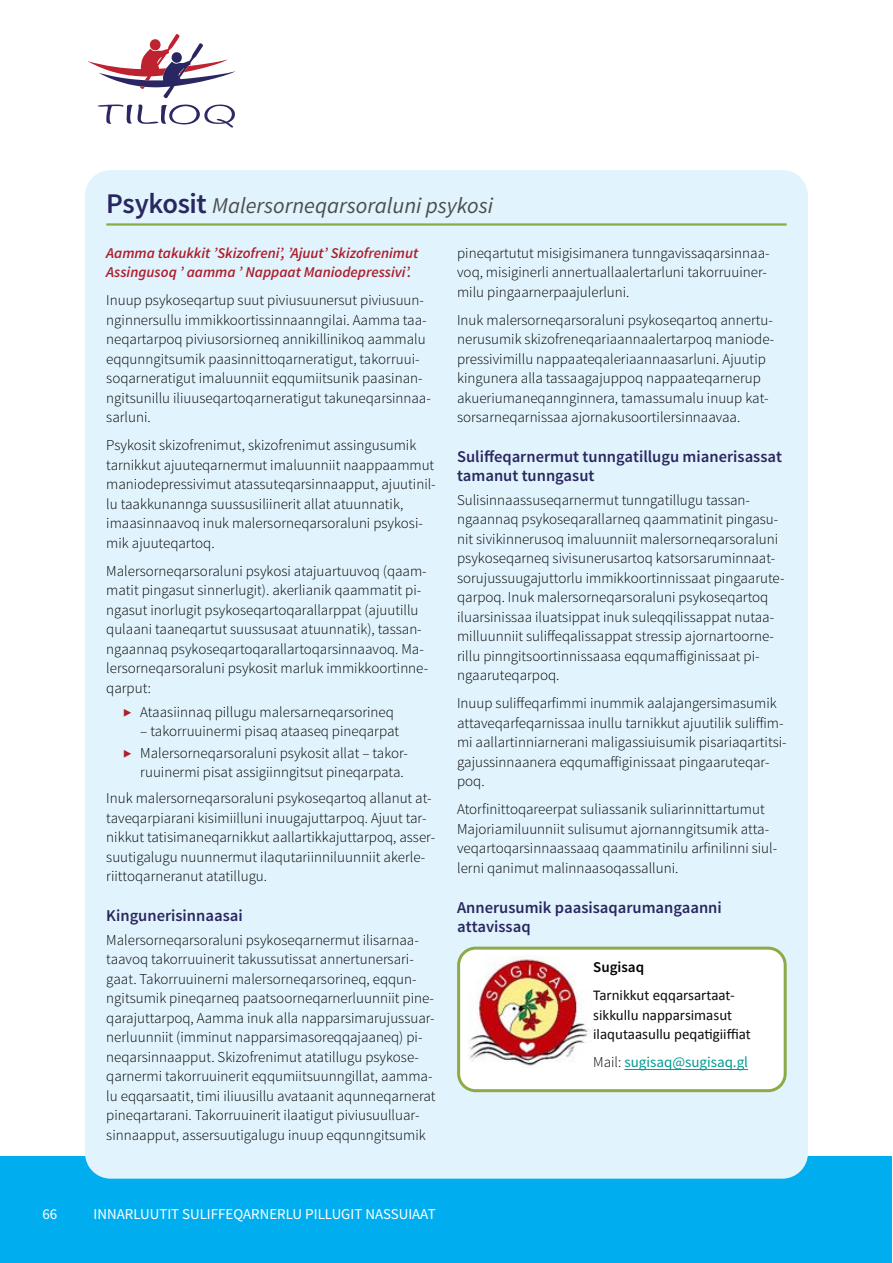
<style>
.page{position:relative;width:893px;height:1263px;background:#fff}
.page>*{position:absolute;margin:0;border:0;box-sizing:border-box;transform-origin:0 0}
.t1{font:italic 22.5px "Source Sans Pro";color:#4d4d4f}
.t2{font:600 16.5px/18.8px "Source Sans Pro";color:#2a2760}
.t3{font:300 15px/19.5px "Source Sans Pro";color:#000}
.t4{font:italic 600 15px/19.5px "Source Sans Pro";color:#ad1f2d}
.t5{font:15px/19.5px "Calibri";color:#0c0c0c}
.t6{font:15px "Source Sans Pro";color:#fff}
.t7{font:15px "Source Sans Pro";color:#009a92}
.t8{font:600 15px "Source Sans Pro";color:#000}
.s1{font-weight:600;font-style:normal;font-size:28.5px;color:#2a2760}
.s2{color:#ad1f2d}
.s3{font-weight:300;color:#000}
</style>
<div class="page">
<div style="left:0;top:1157px;width:892px;height:106px;background:#00aeef"></div>
<div style="left:85px;top:170px;width:723px;height:1009px;background:#e1f4fd;border-radius:26px"></div>
<svg style="left:87px;top:34px;width:149px;height:64px"></svg>
<svg style="left:98px;top:104px;width:137px;height:24px"></svg>
<hr style="left:106px;top:223px;width:681px;height:3px;background:#8caa45">
<div style="left:459px;top:948px;width:326px;height:143px;background:#fff;border-radius:17px"></div>
<div style="left:457px;top:947px;width:330px;height:145px;border:3px solid #8caa45;border-radius:17px"></div>
<hr style="left:624px;top:1069px;width:124px;height:1px;background:#009a92">
<img style="left:469px;top:956px;width:119px;height:110px">
<h1 class="t1" style="left:106px;top:191px;width:388px"><span class="s1">Psykosit</span> Malersorneqarsoraluni psykosi</h1>
<p class="t4" style="left:106px;top:243px;width:314px">Aamma takukkit ’Skizofreni’, ’Ajuut’ Skizofrenimut<br>Assingusoq ’ aamma ’ Nappaat Maniodepressivi’.</p>
<p class="t3" style="left:106px;top:291px;width:325px">Inuup psykoseqartup suut piviusuunersut piviusuun&shy;nginnersullu immikkoortissinnaanngilai. Aamma taa&shy;neqartarpoq piviusorsiorneq annikillinikoq aammalu eqqunngitsumik paasinnittoqarneratigut, takorruui&shy;soqarneratigut imaluunniit eqqumiitsunik paasinan&shy;ngitsunillu iliuuseqartoqarneratigut takuneqarsinnaa&shy;sarluni.</p>
<p class="t3" style="left:106px;top:436px;width:331px">Psykosit skizofrenimut, skizofrenimut assingusumik tarnikkut ajuuteqarnermut imaluunniit naappaammut maniodepressivimut atassuteqarsinnaapput, ajuutinil&shy;lu taakkunannga suussusiliinerit allat atuunnatik, imaasinnaavoq inuk malersorneqarsoraluni psykosi&shy;mik ajuuteqartoq.</p>
<p class="t3" style="left:106px;top:561px;width:323px">Malersorneqarsoraluni psykosi atajuartuuvoq (qaam&shy;matit pingasut sinnerlugit). akerlianik qaammatit pi&shy;ngasut inorlugit psykoseqartoqarallarppat (ajuutillu qulaani taaneqartut suussusaat atuunnatik), tassan&shy;ngaannaq psykoseqartoqarallartoqarsinnaavoq. Ma&shy;lersorneqarsoraluni psykosit marluk immikkoortinne&shy;qarput:</p>
<p class="t3" style="left:123px;top:702px;width:272px"><span class="s2">▶</span> Ataasiinnaq pillugu malersarneqarsorineq</p>
<p class="t3" style="left:123px;top:720px;width:285px;line-height:21.6px;text-indent:17px">– takorruuinermi pisaq ataaseq pineqarpat <span class="s2">▶</span> Malersorneqarsoraluni psykosit allat – takor-</p>
<p class="t3" style="left:106px;top:759px;width:327px;line-height:25.8px;text-align:center">ruuinermi pisat assigiinngitsut pineqarpata.<br>Inuk malersorneqarsoraluni psykoseqartoq allanut at-</p>
<p class="t3" style="left:106px;top:808px;width:330px">taveqarpiarani kisimiilluni inuugajuttarpoq. Ajuut tar&shy;nikkut tatisimaneqarnikkut aallartikkajuttarpoq, asser&shy;suutigalugu nuunnermut ilaqutariinniluunniit akerle&shy;riittoqarneranut atatillugu.</p>
<p class="t2" style="left:106px;top:907px;width:138px">Kingunerisinnaasai</p>
<p class="t3" style="left:106px;top:930px;width:331px">Malersorneqarsoraluni psykoseqarnermut ilisarnaa&shy;taavoq takorruuinerit takussutissat annertunersari&shy;gaat. Takorruuinerni malersorneqarsorineq, eqqun&shy;ngitsumik pineqarneq paatsoorneqarnerluunniit pine&shy;qarajuttarpoq, Aamma inuk alla napparsimarujussuar&shy;nerluunniit (imminut napparsimasoreqqajaaneq) pi&shy;neqarsinnaapput. Skizofrenimut atatillugu psykose&shy;qarnermi takorruuinerit eqqumiitsuunngillat, aamma&shy;lu eqqarsaatit, timi iliuusillu avataanit aqunneqarnerat pineqartarani. Takorruuinerit ilaatigut piviusuulluar&shy;sinnaapput, assersuutigalugu inuup eqqunngitsumik</p>
<p class="t3" style="left:457px;top:243px;width:313px;text-align:justify">pineqartutut misigisimanera tunngavissaqarsinnaa&shy;voq, misiginerli annertuallaalertarluni takorruuiner&shy;milu pingaarnerpaajulerluni.</p>
<p class="t3" style="left:457px;top:310px;width:319px">Inuk malersorneqarsoraluni psykoseqartoq annertu&shy;nerusumik skizofreneqariaannaalertarpoq maniode&shy;pressivimillu nappaateqaleriaannaasarluni. Ajuutip kingunera alla tassaagajuppoq nappaateqarnerup akueriumaneqannginnera, tamassumalu inuup kat&shy;sorsarneqarnissaa ajornakusoortilersinnaavaa.</p>
<p class="t2" style="left:457px;top:448px;width:326px">Suliffeqarnermut tunngatillugu mianerisassat tamanut tunngasut</p>
<p class="t3" style="left:457px;top:490px;width:329px">Sulisinnaassuseqarnermut tunngatillugu tassan&shy;ngaannaq psykoseqarallarneq qaammatinit pingasu&shy;nit sivikinnerusoq imaluunniit malersorneqarsoraluni psykoseqarneq sivisunerusartoq katsorsaruminnaat&shy;sorujussuugajuttorlu immikkoortinnissaat pingaarute&shy;qarpoq. Inuk malersorneqarsoraluni psykoseqartoq iluarsinissaa iluatsippat inuk suleqqilissappat nutaa&shy;milluunniit suliffeqalissappat stressip ajornartoorne&shy;rillu pinngitsoortinnissaasa eqqumaffiginissaat pi&shy;ngaaruteqarpoq.</p>
<p class="t3" style="left:457px;top:694px;width:330px">Inuup suliffeqarfimmi inummik aalajangersimasumik attaveqarfeqarnissaa inullu tarnikkut ajuutilik suliffim&shy;mi aallartinniarnerani maligassiuisumik pisariaqartitsi&shy;gajussinnaanera eqqumaffiginissaat pingaaruteqar&shy;poq.</p>
<p class="t3" style="left:457px;top:800px;width:322px">Atorfinittoqareerpat suliassanik suliarinnittartumut Majoriamiluunniit sulisumut ajornanngitsumik atta&shy;veqartoqarsinnaassaaq qaammatinilu arfinilinni siul&shy;lerni qanimut malinnaasoqassalluni.</p>
<p class="t2" style="left:457px;top:898px;width:266px">Annerusumik paasisaqarumangaanni attavissaq</p>
<p class="t8" style="left:593px;top:958px;width:52px">Sugisaq</p>
<p class="t5" style="left:593px;top:985px;width:159px">Tarnikkut eqqarsartaat&shy;sikkullu napparsimasut -ilaqutaasullu peqatigiiffiat</p>
<p class="t7" style="left:593px;top:1053px;width:156px"><span class="s3">Mail:</span> sugisaq@sugisaq.gl</p>
<p class="t6" style="left:43px;top:1205px;width:16px">66</p>
<p class="t6" style="left:94px;top:1205px;width:344px">INNARLUUTIT SULIFFEQARNERLU PILLUGIT NASSUIAAT</p>
</div>
